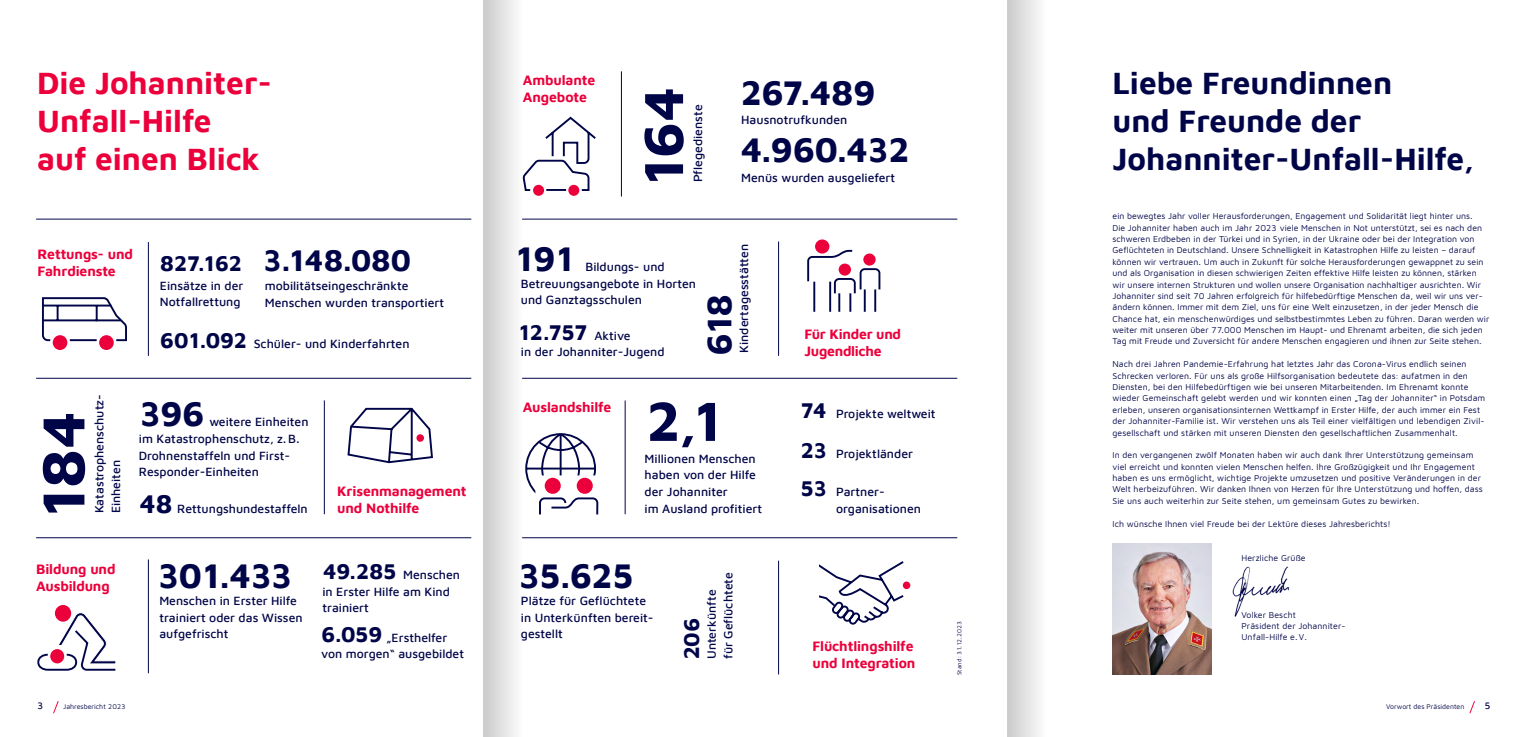
<style>
.page{position:relative;width:1528px;height:737px;background:#fff}
.page>*{position:absolute;margin:0;border:0;box-sizing:border-box;transform-origin:0 0}
.t1{font:700 61.25px "Maven Johanniter";color:#000548}
.t2{font:700 56.88px "Maven Johanniter";color:#000548}
.t3{font:700 35px "Maven Johanniter";letter-spacing:-.055em;color:#000548}
.t4{font:700 31.5px/37.8px "Maven Johanniter";color:#000548}
.t5{font:700 31.5px/37.8px "Maven Johanniter";color:#eb003c}
.t6{font:700 30.62px "Maven Johanniter";letter-spacing:-.02em;color:#000548}
.t7{font:700 21.88px "Maven Johanniter";letter-spacing:-.06em;color:#000548}
.t8{font:700 14px/17.1px "Maven Johanniter";letter-spacing:-.01em;color:#eb003c}
.t9{font:500 12.25px/16.6px "Maven Johanniter";color:#000548}
.t10{font:500 9.62px "Maven Johanniter";color:#000548}
.t11{font:8.75px/11.4px "Maven Johanniter";letter-spacing:.005em;color:#000548}
.t12{font:7px "Maven Johanniter";color:#000548}
.t13{font:6.12px "Maven Johanniter";letter-spacing:-.015em;color:#000548}
.s1{font-weight:700;font-size:21.88px}
.s2{font-weight:700;font-size:26.25px}
.s3{font-weight:500;font-size:12.25px}
</style>
<div class="page">
<img style="left:1232px;top:566px;width:57px;height:51px">
<img style="left:1112px;top:543px;width:100px;height:132px">
<div style="left:53px;top:335px;width:14px;height:15px;background:#eb003c;border-radius:50%"></div>
<div style="left:99px;top:335px;width:15px;height:15px;background:#eb003c;border-radius:50%"></div>
<svg style="left:42px;top:297px;width:85px;height:45px"></svg>
<hr style="left:148px;top:242px;width:1px;height:114px;background:#000548">
<hr style="left:621px;top:71px;width:1px;height:125px;background:#000548">
<hr style="left:148px;top:559px;width:1px;height:114px;background:#000548">
<hr style="left:778px;top:241px;width:1px;height:115px;background:#000548">
<hr style="left:36px;top:378px;width:435px;height:1px;background:#000548">
<hr style="left:36px;top:219px;width:435px;height:1px;background:#000548">
<hr style="left:522px;top:219px;width:435px;height:1px;background:#000548">
<hr style="left:522px;top:378px;width:435px;height:1px;background:#000548">
<hr style="left:36px;top:537px;width:435px;height:1px;background:#000548">
<div style="left:55px;top:605px;width:16px;height:16px;background:#eb003c;border-radius:50%"></div>
<svg style="left:37px;top:612px;width:79px;height:59px"></svg>
<div style="left:815px;top:239px;width:14px;height:14px;background:#eb003c;border-radius:50%"></div>
<svg style="left:807px;top:249px;width:74px;height:63px"></svg>
<svg style="left:347px;top:407px;width:86px;height:57px"></svg>
<div style="left:416px;top:434px;width:8px;height:8px;background:#eb003c;border-radius:50%"></div>
<hr style="left:324px;top:400px;width:1px;height:114px;background:#000548">
<hr style="left:778px;top:560px;width:1px;height:114px;background:#000548">
<hr style="left:522px;top:537px;width:435px;height:1px;background:#000548">
<div style="left:903px;top:581px;width:7px;height:8px;background:#eb003c;border-radius:50%"></div>
<svg style="left:819px;top:561px;width:87px;height:64px"></svg>
<hr style="left:625px;top:400px;width:1px;height:114px;background:#000548">
<svg style="left:543px;top:116px;width:56px;height:399px"></svg>
<svg style="left:1469px;top:701px;width:6px;height:12px"></svg>
<svg style="left:53px;top:701px;width:6px;height:12px"></svg>
<div style="left:1007px;top:0;width:60px;height:737px;background:linear-gradient(to right,#d1d1d1,#fff)"></div>
<div style="left:484px;top:0;width:59px;height:737px;background:linear-gradient(to right,#d3d3d3,#fff)"></div>
<h3 class="t5" style="left:37px;top:62px;width:236px">Die Johanniter-<br>Unfall-Hilfe<br>auf einen Blick</h3>
<h3 class="t8" style="left:38px;top:245px;width:97px">Rettungs- und<br>Fahrdienste</h3>
<h3 class="t7" style="left:160px;top:248px;width:84px">827.162</h3>
<h3 class="t9" style="left:160px;top:276px;width:85px">Einsätze in der<br>Notfallrettung</h3>
<h3 class="t6" style="left:263px;top:238px;width:150px">3.148.080</h3>
<h3 class="t9" style="left:265px;top:276px;width:181px">mobilitätseingeschränkte<br>Menschen wurden transportiert</h3>
<h3 class="t9" style="left:160px;top:334px;width:251px"><span class="s1">601.092</span> Schüler- und Kinderfahrten</h3>
<h1 class="t1" style="left:20px;top:524px;width:115px;rotate:-90deg">184</h1>
<h3 class="t9" style="left:90px;top:513px;width:121px;rotate:-90deg">Katastrophenschutz-<br>Einheiten</h3>
<h3 class="t8" style="left:36px;top:559px;width:81px">Bildung und<br>Ausbildung</h3>
<h3 class="t3" style="left:139px;top:389px;width:68px">396</h3>
<h3 class="t9" style="left:139px;top:413px;width:171px;text-indent:70px">weitere Einheiten im Katastrophenschutz, z.B.<br>Drohnenstaffeln und First-<br>Responder-Einheiten</h3>
<h3 class="t8" style="left:337px;top:481px;width:131px">Krisenmanagement</h3>
<h3 class="t9" style="left:139px;top:499px;width:170px"><span class="s2">48</span> Rettungshundestaffeln</h3>
<h3 class="t8" style="left:337px;top:498px;width:84px">und Nothilfe</h3>
<h3 class="t3" style="left:157px;top:551px;width:138px">301.433</h3>
<h3 class="t9" style="left:159px;top:591px;width:145px">Menschen in Erster Hilfe trainiert oder das Wissen aufgefrischt</h3>
<h3 class="t9" style="left:322px;top:565px;width:139px"><span class="s1">49.285</span> Menschen in Erster Hilfe am Kind trainiert</h3>
<h3 class="t9" style="left:321px;top:628px;width:144px"><span class="s1">6.059</span> „Ersthelfer von morgen“ ausgebildet</h3>
<h3 class="t8" style="left:523px;top:71px;width:74px">Ambulante<br>Angebote</h3>
<h2 class="t2" style="left:623px;top:191px;width:107px;rotate:-90deg">164</h2>
<h3 class="t9" style="left:689px;top:182px;width:79px;rotate:-90deg">Pflegedienste</h3>
<h3 class="t3" style="left:740px;top:68px;width:138px">267.489</h3>
<h3 class="t9" style="left:741px;top:110px;width:108px">Hausnotrufkunden</h3>
<h3 class="t3" style="left:740px;top:125px;width:172px">4.960.432</h3>
<h3 class="t9" style="left:741px;top:168px;width:155px">Menüs wurden ausgeliefert</h3>
<h3 class="t3" style="left:513px;top:234px;width:65px">191</h3>
<h3 class="t9" style="left:521px;top:257px;width:177px;text-indent:65px">Bildungs- und<br>Betreuungsangebote in Horten und Ganztagsschulen</h3>
<h3 class="t7" style="left:517px;top:317px;width:115px">12.757 <span class="s3">Aktive</span></h3>
<h3 class="t9" style="left:521px;top:343px;width:145px">in der Johanniter-Jugend</h3>
<h3 class="t9" style="left:735px;top:353px;width:110px;rotate:-90deg">Kindertagesstätten</h3>
<h3 class="t3" style="left:695px;top:356px;width:64px;rotate:-90deg">618</h3>
<h3 class="t8" style="left:523px;top:398px;width:90px">Auslandshilfe</h3>
<h2 class="t2" style="left:645px;top:381px;width:82px">2,1</h2>
<h3 class="t9" style="left:645px;top:449px;width:119px">Millionen Menschen haben von der Hilfe der Johanniter<br>im Ausland profitiert</h3>
<h3 class="t3" style="left:518px;top:551px;width:118px">35.625</h3>
<h3 class="t9" style="left:521px;top:591px;width:134px">Plätze für Geflüchtete in Unterkünften bereit&shy;gestellt</h3>
<h3 class="t9" style="left:702px;top:659px;width:88px;rotate:-90deg">Unterkünfte für Geflüchtete</h3>
<h3 class="t7" style="left:676px;top:660px;width:44px;rotate:-90deg">206</h3>
<h3 class="t8" style="left:804px;top:324px;width:98px">Für Kinder und<br>Jugendliche</h3>
<h3 class="t9" style="left:800px;top:404px;width:137px"><span class="s1">74</span> Projekte weltweit</h3>
<h3 class="t9" style="left:800px;top:444px;width:114px"><span class="s1">23</span> Projektländer</h3>
<h3 class="t9" style="left:836px;top:483px;width:87px;text-indent:-36px"><span class="s1">53</span> Partner&shy;organisationen</h3>
<h3 class="t8" style="left:812px;top:637px;width:103px">Flüchtlingshilfe</h3>
<h3 class="t8" style="left:812px;top:654px;width:105px">und Integration</h3>
<p class="t13" style="left:955px;top:675px;width:55px;rotate:-90deg">Stand: 31.12.2023</p>
<h3 class="t4" style="left:1112px;top:62px;width:363px">Liebe Freundinnen<br>und Freunde der<br>Johanniter-Unfall-Hilfe,</h3>
<p class="t11" style="left:1112px;top:210px;width:378px">ein bewegtes Jahr voller Herausforderungen, Engagement und Solidarität liegt hinter uns.<br>Die Johanniter haben auch im Jahr 2023 viele Menschen in Not unterstützt, sei es nach den schweren Erdbeben in der Türkei und in Syrien, in der Ukraine oder bei der Integration von Geflüchteten in Deutschland. Unsere Schnelligkeit in Katastrophen Hilfe zu leisten – darauf können wir vertrauen. Um auch in Zukunft für solche Herausforderungen gewappnet zu sein und als Organisation in diesen schwierigen Zeiten effektive Hilfe leisten zu können, stärken wir unsere internen Strukturen und wollen unsere Organisation nachhaltiger ausrichten. Wir Johanniter sind seit 70 Jahren erfolgreich für hilfebedürftige Menschen da, weil wir uns ver&shy;ändern können. Immer mit dem Ziel, uns für eine Welt einzusetzen, in der jeder Mensch die Chance hat, ein menschenwürdiges und selbstbestimmtes Leben zu führen. Daran werden wir weiter mit unseren über 77.000 Menschen im Haupt- und Ehrenamt arbeiten, die sich jeden Tag mit Freude und Zuversicht für andere Menschen engagieren und ihnen zur Seite stehen.</p>
<p class="t11" style="left:1112px;top:358px;width:374px">Nach drei Jahren Pandemie-Erfahrung hat letztes Jahr das Corona-Virus endlich seinen Schrecken verloren. Für uns als große Hilfsorganisation bedeutete das: aufatmen in den Diensten, bei den Hilfebedürftigen wie bei unseren Mitarbeitenden. Im Ehrenamt konnte wieder Gemeinschaft gelebt werden und wir konnten einen „Tag der Johanniter“ in Potsdam erleben, unseren organisationsinternen Wettkampf in Erster Hilfe, der auch immer ein Fest der Johanniter-Familie ist. Wir verstehen uns als Teil einer vielfältigen und lebendigen Zivil&shy;gesellschaft und stärken mit unseren Diensten den gesellschaftlichen Zusammenhalt.</p>
<p class="t11" style="left:1112px;top:449px;width:372px">In den vergangenen zwölf Monaten haben wir auch dank Ihrer Unterstützung gemeinsam viel erreicht und konnten vielen Menschen helfen. Ihre Großzügigkeit und Ihr Engagement haben es uns ermöglicht, wichtige Projekte umzusetzen und positive Veränderungen in der Welt herbeizuführen. Wir danken Ihnen von Herzen für Ihre Unterstützung und hoffen, dass Sie uns auch weiterhin zur Seite stehen, um gemeinsam Gutes zu bewirken.</p>
<p class="t11" style="left:1112px;top:517px;width:280px">Ich wünsche Ihnen viel Freude bei der Lektüre dieses Jahresberichts!</p>
<p class="t11" style="left:1241px;top:551px;width:66px">Herzliche Grüße</p>
<p class="t11" style="left:1241px;top:608px;width:105px">Volker Bescht<br>Präsident der Johanniter-<br>Unfall-Hilfe e.V.</p>
<p class="t10" style="left:37px;top:698px;width:8px">3</p>
<p class="t12" style="left:63px;top:701px;width:64px">Jahresbericht 2023</p>
<p class="t12" style="left:1386px;top:701px;width:80px">Vorwort des Präsidenten</p>
<p class="t10" style="left:1484px;top:698px;width:8px">5</p>
</div>
